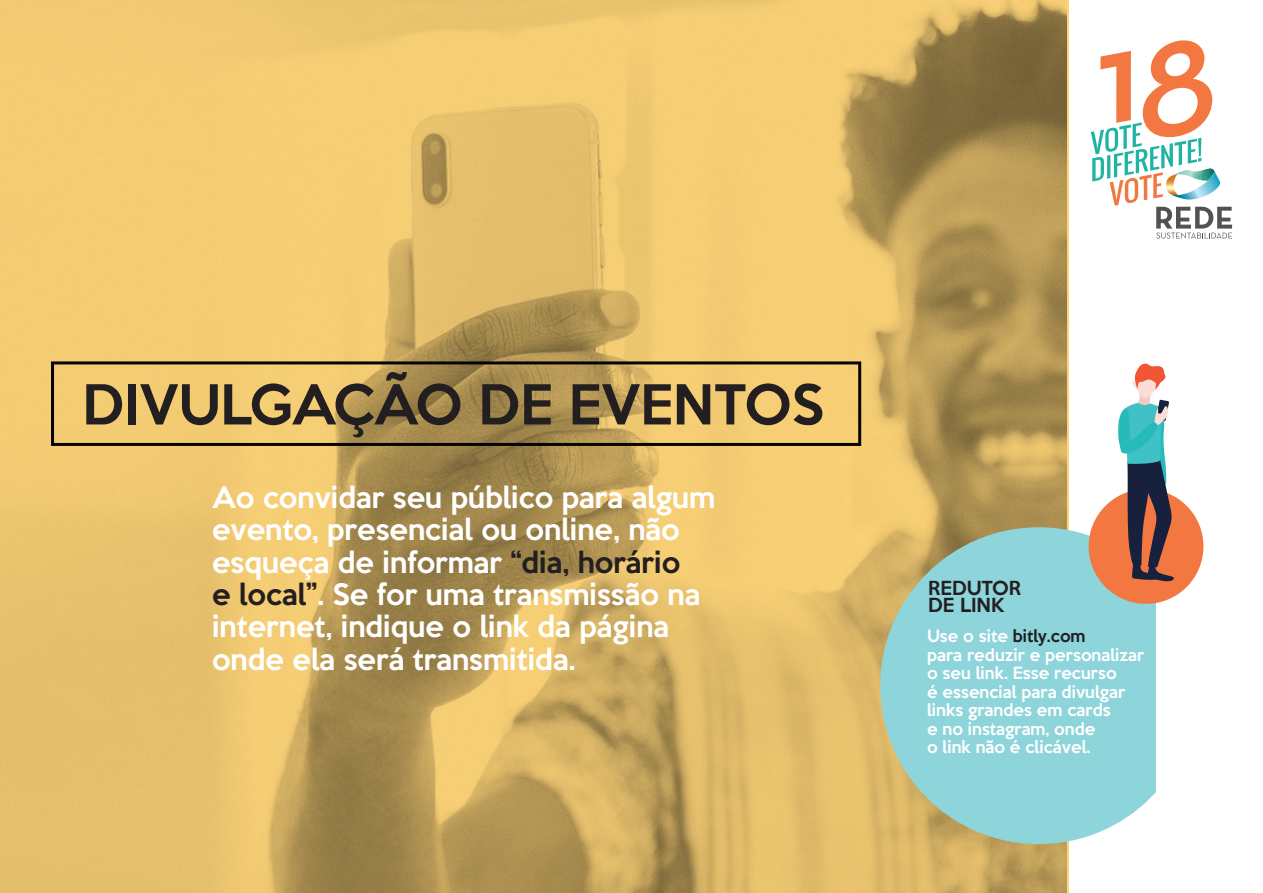
<style>
.page{position:relative;width:1263px;height:893px;background:#fff}
.page>*{position:absolute;margin:0;border:0;box-sizing:border-box;transform-origin:0 0}
.t1{font:500 50.25px "Keep Calm";color:#231f20}
.t2{font:500 27px/32.4px "Keep Calm";color:#fff}
.t3{font:500 17.7px/17.4px "Keep Calm";color:#231f20}
.t4{font:500 15.45px/18.6px "Keep Calm";color:#fff}
.s1{color:#231f20}
</style>
<div class="page">
<img style="left:0;top:1px;width:1067px;height:892px">
<div style="left:51px;top:361px;width:810px;height:85px;border:3px solid #040503"></div>
<svg style="left:1091px;top:40px;width:141px;height:199px"></svg>
<div style="left:880px;top:527px;width:317px;height:317px;background:#8dd4db;border-radius:50%"></div>
<div style="left:1157px;top:553px;width:59px;height:272px;background:#fff"></div>
<div style="left:1089px;top:489px;width:114px;height:115px;background:#f37740;border-radius:50%"></div>
<svg style="left:1118px;top:363px;width:56px;height:219px"></svg>
<h1 class="t1" style="left:82px;top:361px;width:743px">DIVULGAÇÃO DE EVENTOS</h1>
<p class="t2" style="left:212px;top:479px;width:505px">Ao convidar seu público para algum evento, presencial ou online, não esqueça de informar <span class="s1">“dia, horário<br>e local”</span>. Se for uma transmissão na internet, indique o link da página onde ela será transmitida.</p>
<p class="t3" style="left:928px;top:577px;width:94px">REDUTOR<br>DE LINK</p>
<p class="t4" style="left:927px;top:625px;width:219px">Use o site <span class="s1">bitly.com<br></span>para reduzir e personalizar o seu link. Esse recurso<br>é essencial para divulgar links grandes em cards<br>e no instagram, onde<br>o link não é clicável.</p>
</div>
